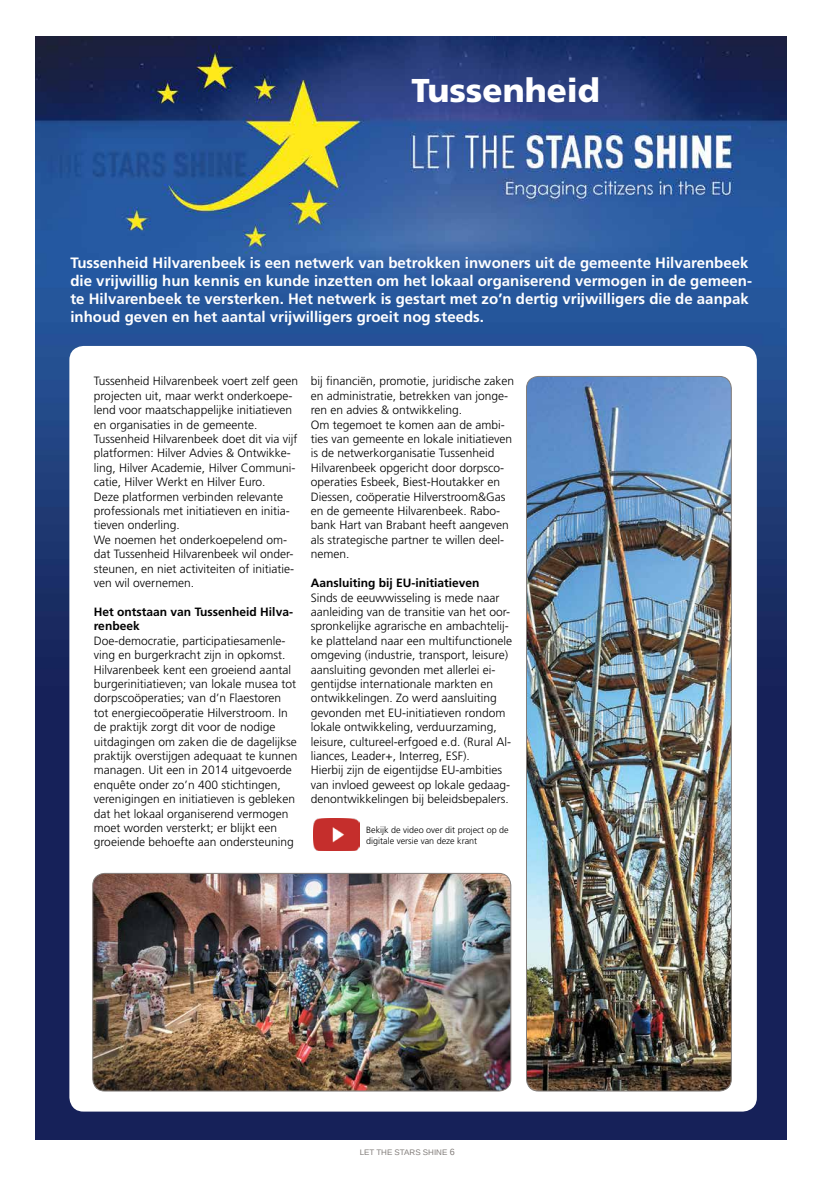
<style>
.page{position:relative;width:823px;height:1191px;background:#fff}
.page>*{position:absolute;margin:0;border:0;box-sizing:border-box;transform-origin:0 0}
.t1{font:900 33px "Frutiger";color:#fff}
.t2{font:700 15px/18px "Frutiger";color:#fff}
.t3{font:300 12px/14.4px "Frutiger";color:#000}
.t4{font:700 12px/14.4px "Frutiger";color:#000}
.t5{font:300 9px/10.8px "Frutiger";color:#000}
.t6{font:8px "Arimo";color:#827d7a}
.s1{font-size:9px}
.s2{font-family:"Arial";font-weight:700;font-size:9px;color:#fff}
</style>
<div class="page">
<img style="left:36px;top:36px;width:750px;height:1104px">
<div style="left:69px;top:346px;width:687px;height:765px;background:#fff;border-radius:14px"></div>
<img style="left:94px;top:873px;width:416px;height:218px">
<div style="left:92px;top:873px;width:419px;height:218px;border:1px solid #827d7a;border-radius:12px"></div>
<img style="left:313px;top:819px;width:46px;height:32px">
<img style="left:527px;top:376px;width:203px;height:715px">
<div style="left:525px;top:376px;width:206px;height:715px;border:1px solid #827d7a;border-radius:12px"></div>
<h1 class="t1" style="left:411px;top:71px;width:190px">Tussenheid</h1>
<p class="t2" style="left:70px;top:253px;width:682px">Tussenheid Hilvarenbeek is een netwerk van betrokken inwoners uit de gemeente Hilvarenbeek die vrijwillig hun kennis en kunde inzetten om het lokaal organiserend vermogen in de gemeen&shy;te Hilvarenbeek te versterken. Het netwerk is gestart met zo’n dertig vrijwilligers die de aanpak inhoud geven en het aantal vrijwilligers groeit nog steeds.</p>
<p class="t3" style="left:94px;top:374px;width:206px">Tussenheid Hilvarenbeek voert zelf geen projecten uit, maar werkt onderkoepe&shy;lend voor maatschappelijke initiatieven en organisaties in de gemeente.<br>Tussenheid Hilvarenbeek doet dit via vijf platformen: Hilver Advies &amp; Ontwikke&shy;ling, Hilver Academie, Hilver Communi&shy;catie, Hilver Werkt en Hilver Euro.<br>Deze platformen verbinden relevante professionals met initiatieven en initia&shy;tieven onderling.<br>We noemen het onderkoepelend om&shy;dat Tussenheid Hilvarenbeek wil onder&shy;steunen, en niet activiteiten of initiatie&shy;ven wil overnemen.</p>
<p class="t4" style="left:94px;top:604px;width:200px">Het ontstaan van Tussenheid Hilva&shy;renbeek</p>
<p class="t3" style="left:94px;top:633px;width:205px">Doe-democratie, participatiesamenle&shy;ving en burgerkracht zijn in opkomst.<br>Hilvarenbeek kent een groeiend aantal burgerinitiatieven; van lokale musea tot dorpscoöperaties; van d’n Flaestoren tot energiecoöperatie Hilverstroom. In de praktijk zorgt dit voor de nodige uitdagingen om zaken die de dagelijkse praktijk overstijgen adequaat te kunnen managen. Uit een in 2014 uitgevoerde enquête onder zo’n 400 stichtingen, verenigingen en initiatieven is gebleken dat het lokaal organiserend vermogen moet worden versterkt; er blijkt een groeiende behoefte aan ondersteuning</p>
<p class="t3" style="left:310px;top:374px;width:205px">bij financiën, promotie, juridische zaken en administratie, betrekken van jonge&shy;ren en advies &amp; ontwikkeling.<br>Om tegemoet te komen aan de ambi&shy;ties van gemeente en lokale initiatieven is de netwerkorganisatie Tussenheid Hilvarenbeek opgericht door dorpsco&shy;öperaties Esbeek, Biest-Houtakker en Diessen, coöperatie Hilverstroom&amp;Gas en de gemeente Hilvarenbeek. Rabo&shy;bank Hart van Brabant heeft aangeven als strategische partner te willen deel&shy;nemen.</p>
<p class="t4" style="left:310px;top:576px;width:170px">Aansluiting bij EU-initiatieven</p>
<p class="t3" style="left:310px;top:590px;width:203px">Sinds de eeuwwisseling is mede naar aanleiding van de transitie van het oor&shy;spronkelijke agrarische en ambachtelij&shy;ke platteland naar een multifunctionele omgeving (industrie, transport, leisure) aansluiting gevonden met allerlei ei&shy;gentijdse internationale markten en ontwikkelingen. Zo werd aansluiting gevonden met EU-initiatieven rondom lokale ontwikkeling, verduurzaming, leisure, cultureel-erfgoed e.d. (Rural Al&shy;liances, Leader+, Interreg, ESF).<br>Hierbij zijn de eigentijdse EU-ambities van invloed geweest op lokale gedaag&shy;denontwikkelingen bij beleidsbepalers.</p>
<p class="t5" style="left:366px;top:824px;width:144px">Bekijk de video over dit project op de digitale versie van deze krant</p>
<p class="t6" style="left:359px;top:1147px;width:104px">LET THE STARS SHINE <span class="s1">6</span> <span class="s2">6</span></p>
</div>
